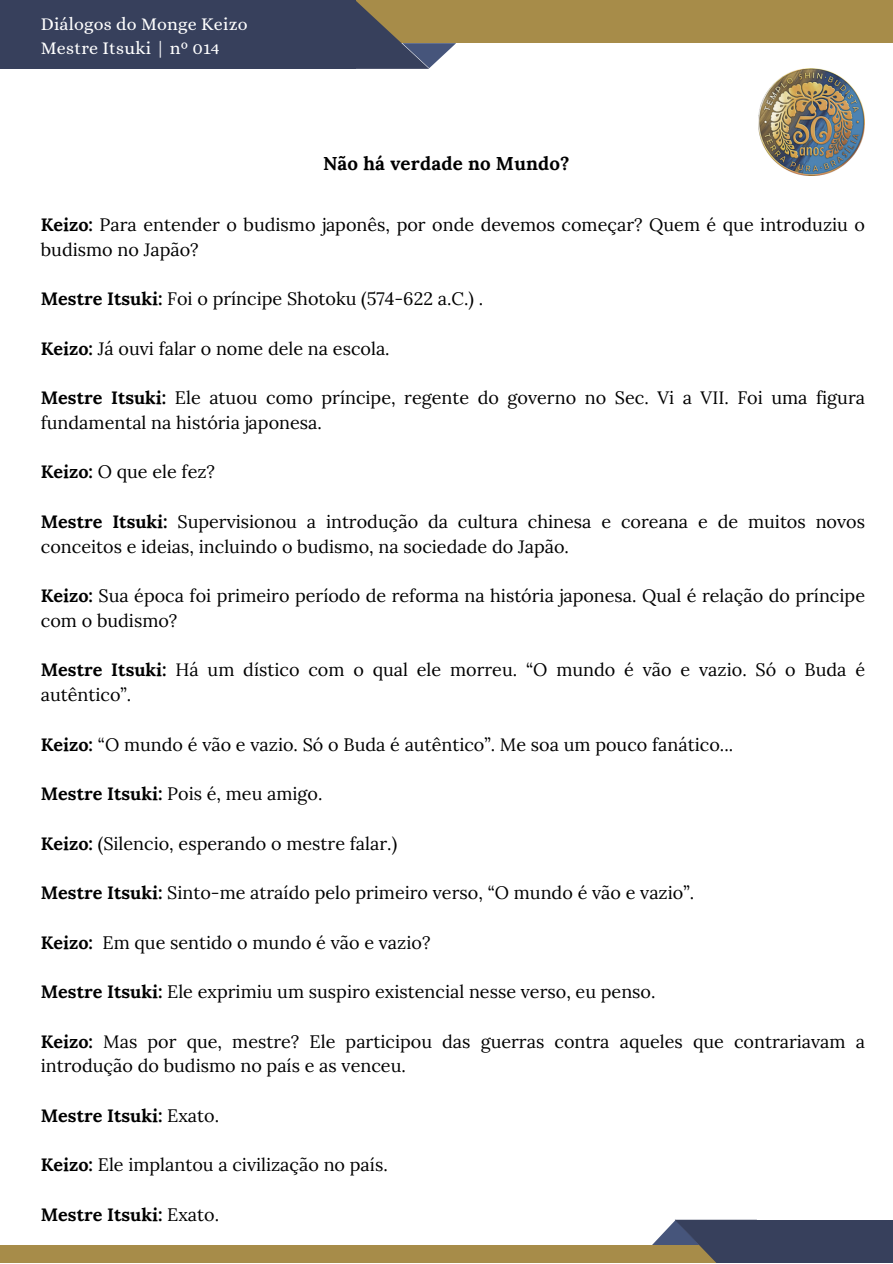
<style>
.page{position:relative;width:893px;height:1264px;background:#fff}
.page>*{position:absolute;margin:0;border:0;box-sizing:border-box;transform-origin:0 0}
.t1{font:700 18.75px "Lora";letter-spacing:.01em;color:#000}
.t2{font:18px/24.8px "Lora";color:#000}
.t3{font:700 18px "Lora";color:#000}
.t4{font:18px "Alice";letter-spacing:.01em;color:#fff}
.s1{font-weight:700}
.s2{font-weight:400}
</style>
<div class="page">
<svg style="left:653px;top:1221px;width:21px;height:23px"></svg>
<div style="left:324px;top:0;width:568px;height:43px;background:#a78c49"></div>
<div style="left:0;top:1244px;width:773px;height:18px;background:#a78c49"></div>
<div style="left:747px;top:1219px;width:145px;height:43px;background:#37405c"></div>
<svg style="left:674px;top:1219px;width:82px;height:43px;fill:#37405c"></svg>
<img style="left:758px;top:69px;width:106px;height:107px">
<div style="left:0;top:0;width:356px;height:69px;background:#37405c"></div>
<svg style="left:356px;top:1px;width:100px;height:68px"></svg>
<p class="t4" style="left:41px;top:13px;width:208px">Diálogos do Monge Keizo</p>
<p class="t4" style="left:41px;top:38px;width:180px">Mestre Itsuki | nº 014</p>
<p class="t1" style="left:323px;top:151px;width:248px">Não há verdade no Mundo?</p>
<p class="t2" style="left:41px;top:212px;width:825px"><span class="s1">Keizo:</span> Para entender o budismo japonês, por onde devemos começar? Quem é que introduziu o budismo no Japão?</p>
<p class="t2" style="left:41px;top:286px;width:444px"><span class="s1">Mestre Itsuki:</span> Foi o príncipe Shotoku (574-622 a.C.) .</p>
<p class="t2" style="left:41px;top:336px;width:350px"><span class="s1">Keizo:</span> Já ouvi falar o nome dele na escola.</p>
<p class="t2" style="left:41px;top:385px;width:825px"><span class="s1">Mestre Itsuki:</span> Ele atuou como príncipe, regente do governo no Sec. Vi a VII. Foi uma figura fundamental na história japonesa.</p>
<p class="t2" style="left:41px;top:459px;width:176px"><span class="s1">Keizo:</span> O que ele fez?</p>
<p class="t2" style="left:41px;top:509px;width:825px"><span class="s1">Mestre Itsuki:</span> Supervisionou a introdução da cultura chinesa e coreana e de muitos novos conceitos e ideias, incluindo o budismo, na sociedade do Japão.</p>
<p class="t2" style="left:41px;top:583px;width:825px"><span class="s1">Keizo:</span> Sua época foi primeiro período de reforma na história japonesa. Qual é relação do príncipe com o budismo?</p>
<p class="t2" style="left:41px;top:657px;width:825px"><span class="s1">Mestre Itsuki:</span> Há um dístico com o qual ele morreu. “O mundo é vão e vazio. Só o Buda é autêntico”.</p>
<p class="t2" style="left:41px;top:731px;width:693px"><span class="s1">Keizo:</span> “O mundo é vão e vazio. Só o Buda é autêntico”. Me soa um pouco fanático...</p>
<p class="t2" style="left:41px;top:781px;width:283px"><span class="s1">Mestre Itsuki:</span> Pois é, meu amigo.</p>
<p class="t2" style="left:41px;top:830px;width:358px"><span class="s1">Keizo:</span> (Silencio, esperando o mestre falar.)</p>
<p class="t2" style="left:41px;top:880px;width:654px"><span class="s1">Mestre Itsuki:</span> Sinto-me atraído pelo primeiro verso, “O mundo é vão e vazio”.</p>
<p class="t2" style="left:41px;top:929px;width:391px"><span class="s1">Keizo:</span> Em que sentido o mundo é vão e vazio?</p>
<p class="t2" style="left:41px;top:979px;width:616px"><span class="s1">Mestre Itsuki:</span> Ele exprimiu um suspiro existencial nesse verso, eu penso.</p>
<p class="t2" style="left:41px;top:1028px;width:825px"><span class="s1">Keizo:</span> Mas por que, mestre? Ele participou das guerras contra aqueles que contrariavam a introdução do budismo no país e as venceu.</p>
<p class="t3" style="left:41px;top:1103px;width:180px">Mestre Itsuki: <span class="s2">Exato.</span></p>
<p class="t2" style="left:41px;top:1152px;width:348px"><span class="s1">Keizo:</span> Ele implantou a civilização no país.</p>
<p class="t3" style="left:41px;top:1202px;width:180px">Mestre Itsuki: <span class="s2">Exato.</span></p>
</div>
